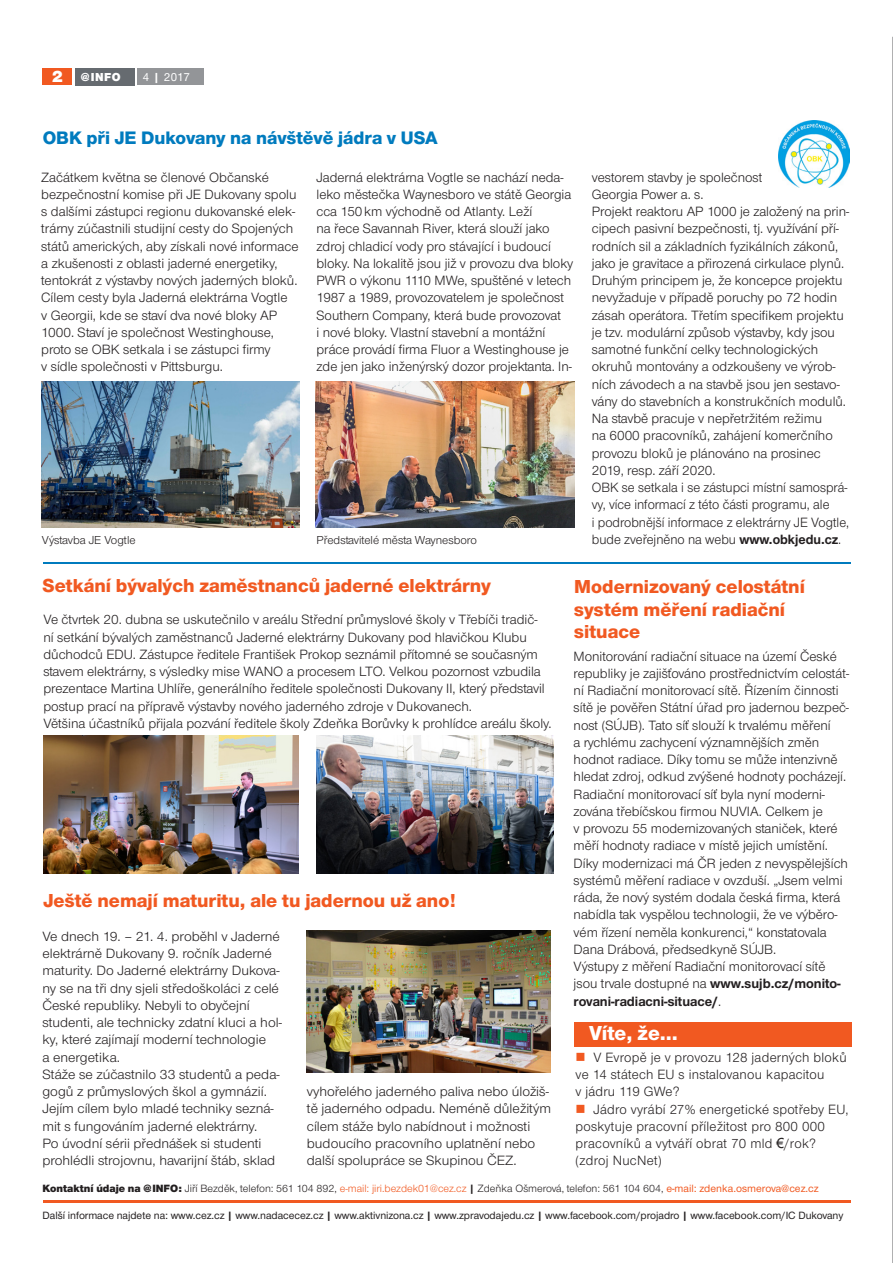
<style>
.page{position:relative;width:893px;height:1263px;background:#fff}
.page>*{position:absolute;margin:0;border:0;box-sizing:border-box;transform-origin:0 0}
.titulek_16{font:800 21px "Nimbus CEZOT";letter-spacing:-.005em;color:#fff}
.titulek_16-2{font:800 19.5px/22.5px "Nimbus CEZOT";color:#f15921}
.titulek_16-3{font:800 18.75px "Nimbus CEZOT";color:#007bbe}
.ramecek_nadpis{font:900 17.25px "Nimbus CEZOT";color:#fff}
.titulek_16-4{font:13.95px/17.2px "Nimbus CEZOT";color:#231f20}
._00_text{font:13.95px/17.2px "Nimbus CEZOT";letter-spacing:.02em;color:#231f20}
.titulek_16-5{font:13.95px/17.2px "Nimbus CEZOT";color:#231f20;scale:.96 1}
._00_text-2{font:12px "Nimbus CEZOT";color:#231f20}
.Pruh_text{font:500 12px "Nimbus CEZOT";color:#fff}
.Pruh_text-2{font:900 12px "Nimbus CEZOT";color:#fff}
.tiráž{font:500 10.95px "Nimbus CEZOT";letter-spacing:-.005em;color:#231f20}
.tiráž-2{font:10.95px "Nimbus CEZOT";color:#231f20}
.s1{font-family:"Futura CEZ Demi";font-weight:400}
.s2{font-weight:700}
.s3{color:#f15921}
.s4{font-family:"Arial"}
.s5{font-weight:900}
.s6{font-family:"Futura CEZ Demi"}
.s7{font-weight:500;color:#f15921}
</style>
<div class="page">
<hr style="left:892px;top:37px;width:1px;height:1226px;background:#636366">
<div style="left:43px;top:68px;width:29px;height:17px;background:#f15921"></div>
<div style="left:137px;top:68px;width:67px;height:17px;background:#939598"></div>
<div style="left:75px;top:68px;width:60px;height:17px;background:#666b70"></div>
<hr style="left:43px;top:1200px;width:807px;height:2px;background:#f15921">
<img style="left:779px;top:120px;width:71px;height:67px">
<hr style="left:44px;top:562px;width:807px;height:1px;background:#007bbe">
<div style="left:574px;top:1022px;width:277px;height:24px;background:#f15921"></div>
<img style="left:41px;top:382px;width:259px;height:145px">
<img style="left:316px;top:382px;width:258px;height:145px">
<img style="left:307px;top:930px;width:244px;height:142px">
<img style="left:44px;top:736px;width:255px;height:138px">
<img style="left:317px;top:736px;width:236px;height:138px">
<p class="ramecek_nadpis" style="left:52px;top:66px;width:12px">2</p>
<p class="Pruh_text-2" style="left:81px;top:70px;width:41px">@INFO</p>
<p class="Pruh_text" style="left:143px;top:70px;width:48px">4 <span class="s1">|</span> 2017</p>
<p class="titulek_16-3" style="left:43px;top:127px;width:397px">OBK při JE Dukovany na návštěvě jádra v USA</p>
<p class="titulek_16-4" style="left:41px;top:168px;width:259px">Začátkem května se členové Občanské bezpečnostní komise při JE Dukovany spolu s dalšími zástupci regionu dukovanské elek&shy;trárny zúčastnili studijní cesty do Spojených států amerických, aby získali nové informace a zkušenosti z oblasti jaderné energetiky, tentokrát z výstavby nových jaderných bloků.<br>Cílem cesty byla Jaderná elektrárna Vogtle<br>v Georgii, kde se staví dva nové bloky AP 1000. Staví je společnost Westinghouse, proto se OBK setkala i se zástupci firmy<br>v sídle společnosti v Pittsburgu.</p>
<p class="titulek_16-4" style="left:317px;top:168px;width:258px">Jaderná elektrárna Vogtle se nachází neda&shy;leko městečka Waynesboro ve státě Georgia cca 150km východně od Atlanty. Leží<br>na řece Savannah River, která slouží jako zdroj chladicí vody pro stávající i budoucí bloky. Na lokalitě jsou již v provozu dva bloky PWR o výkonu 1110 MWe, spuštěné v letech 1987 a 1989, provozovatelem je společnost Southern Company, která bude provozovat<br>i nové bloky. Vlastní stavební a montážní práce provádí firma Fluor a Westinghouse je zde jen jako inženýrský dozor projektanta. In-</p>
<p class="titulek_16-4" style="left:592px;top:168px;width:172px">vestorem stavby je společnost<br>Georgia Power a. s.</p>
<p class="titulek_16-4" style="left:592px;top:203px;width:259px">Projekt reaktoru AP 1000 je založený na prin&shy;cipech pasivní bezpečnosti, tj. využívání pří&shy;rodních sil a základních fyzikálních zákonů, jako je gravitace a přirozená cirkulace plynů.<br>Druhým principem je, že koncepce projektu nevyžaduje v případě poruchy po 72 hodin zásah operátora. Třetím specifikem projektu je tzv. modulární způsob výstavby, kdy jsou samotné funkční celky technologických okruhů montovány a odzkoušeny ve výrob&shy;ních závodech a na stavbě jsou jen sestavo&shy;vány do stavebních a konstrukčních modulů.<br>Na stavbě pracuje v nepřetržitém režimu<br>na 6000 pracovníků, zahájení komerčního provozu bloků je plánováno na prosinec 2019, resp. září 2020.</p>
<p class="titulek_16-5" style="left:592px;top:479px;width:270px">OBK se setkala i se zástupci místní samosprá&shy;vy, více informací z této části programu, ale<br>i podrobnější informace z elektrárny JE Vogtle, bude zveřejněno na webu <span class="s2">www.obkjedu.cz</span>.</p>
<p class="_00_text-2" style="left:42px;top:533px;width:95px">Výstavba JE Vogtle</p>
<p class="_00_text-2" style="left:317px;top:533px;width:162px">Představitelé města Waynesboro</p>
<p class="titulek_16-2" style="left:43px;top:574px;width:450px">Setkání bývalých zaměstnanců jaderné elektrárny</p>
<p class="titulek_16-2" style="left:574px;top:576px;width:232px">Modernizovaný celostátní systém měření radiační situace</p>
<p class="titulek_16-4" style="left:43px;top:611px;width:503px">Ve čtvrtek 20. dubna se uskutečnilo v areálu Střední průmyslové školy v Třebíči tradič&shy;ní setkání bývalých zaměstnanců Jaderné elektrárny Dukovany pod hlavičkou Klubu důchodců EDU. Zástupce ředitele František Prokop seznámil přítomné se současným stavem elektrárny, s výsledky mise WANO a procesem LTO. Velkou pozornost vzbudila prezentace Martina Uhlíře, generálního ředitele společnosti Dukovany II, který představil postup prací na přípravě výstavby nového jaderného zdroje v Dukovanech.</p>
<p class="titulek_16-4" style="left:43px;top:715px;width:510px">Většina účastníků přijala pozvání ředitele školy Zdeňka Borůvky k prohlídce areálu školy.</p>
<p class="titulek_16-4" style="left:574px;top:647px;width:277px">Monitorování radiační situace na území České republiky je zajišťováno prostřednictvím celostát&shy;ní Radiační monitorovací sítě. Řízením činnosti sítě je pověřen Státní úřad pro jadernou bezpeč&shy;nost (SÚJB). Tato síť slouží k trvalému měření<br>a rychlému zachycení významnějších změn hodnot radiace. Díky tomu se může intenzivně hledat zdroj, odkud zvýšené hodnoty pocházejí.</p>
<p class="titulek_16-4" style="left:574px;top:785px;width:276px">Radiační monitorovací síť byla nyní moderni&shy;zována třebíčskou firmou NUVIA. Celkem je<br>v provozu 55 modernizovaných staniček, které měří hodnoty radiace v místě jejich umístění.<br>Díky modernizaci má ČR jeden z nevyspělejších systémů měření radiace v ovzduší. „Jsem velmi ráda, že nový systém dodala česká firma, která nabídla tak vyspělou technologii, že ve výběro&shy;vém řízení neměla konkurenci,“ konstatovala Dana Drábová, předsedkyně SÚJB.</p>
<p class="titulek_16-4" style="left:574px;top:958px;width:269px">Výstupy z měření Radiační monitorovací sítě jsou trvale dostupné na <span class="s2">www.sujb.cz/monito&shy;rovani-radiacni-situace/</span>.</p>
<p class="titulek_16-2" style="left:43px;top:889px;width:414px">Ještě nemají maturitu, ale tu jadernou už ano!</p>
<p class="titulek_16-4" style="left:42px;top:928px;width:241px">Ve dnech 19. – 21. 4. proběhl v Jaderné elektrárně Dukovany 9. ročník Jaderné maturity. Do Jaderné elektrárny Dukova&shy;ny se na tři dny sjeli středoškoláci z celé České republiky. Nebyli to obyčejní studenti, ale technicky zdatní kluci a hol&shy;ky, které zajímají moderní technologie<br>a energetika.</p>
<p class="titulek_16-4" style="left:42px;top:1066px;width:239px">Stáže se zúčastnilo 33 studentů a peda&shy;gogů z průmyslových škol a gymnázií.<br>Jejím cílem bylo mladé techniky sezná&shy;mit s fungováním jaderné elektrárny.<br>Po úvodní sérii přednášek si studenti prohlédli strojovnu, havarijní štáb, sklad</p>
<p class="titulek_16" style="left:589px;top:1021px;width:90px">Víte, že...</p>
<p class="_00_text" style="left:576px;top:1049px;width:273px"><span class="s3">■</span> V Evropě je v provozu 128 jaderných bloků ve 14 státech EU s instalovanou kapacitou<br>v jádru 119 GWe?</p>
<p class="_00_text" style="left:576px;top:1100px;width:275px"><span class="s3">■</span> Jádro vyrábí 27% energetické spotřeby EU, poskytuje pracovní příležitost pro 800 000 pracovníků a vytváří obrat 70 mld <span class="s4">€</span>/rok? (zdroj NucNet)</p>
<p class="titulek_16-4" style="left:307px;top:1083px;width:246px">vyhořelého jaderného paliva nebo úložiš&shy;tě jaderného odpadu. Neméně důležitým cílem stáže bylo nabídnout i možnosti budoucího pracovního uplatnění nebo další spolupráce se Skupinou ČEZ.</p>
<p class="tiráž-2" style="left:43px;top:1182px;width:777px"><span class="s5">Kontaktní údaje na @INFO:</span> Jiří Bezděk, telefon: 561 104 892, <span class="s3">e-mail: jiri.bezdek01@cez.cz</span> <span class="s6">|</span> Zdeňka Ošmerová, telefon: 561 104 604, <span class="s7">e-mail: zdenka.osmerova@cez.cz</span></p>
<p class="tiráž" style="left:43px;top:1209px;width:802px">Další informace najdete na: www.cez.cz <span class="s1">|</span> www.nadacecez.cz <span class="s1">|</span> www.aktivnizona.cz <span class="s1">|</span> www.zpravodajedu.cz <span class="s1">|</span> www.facebook.com/projadro <span class="s1">|</span> www.facebook.com/IC Dukovany</p>
</div>
